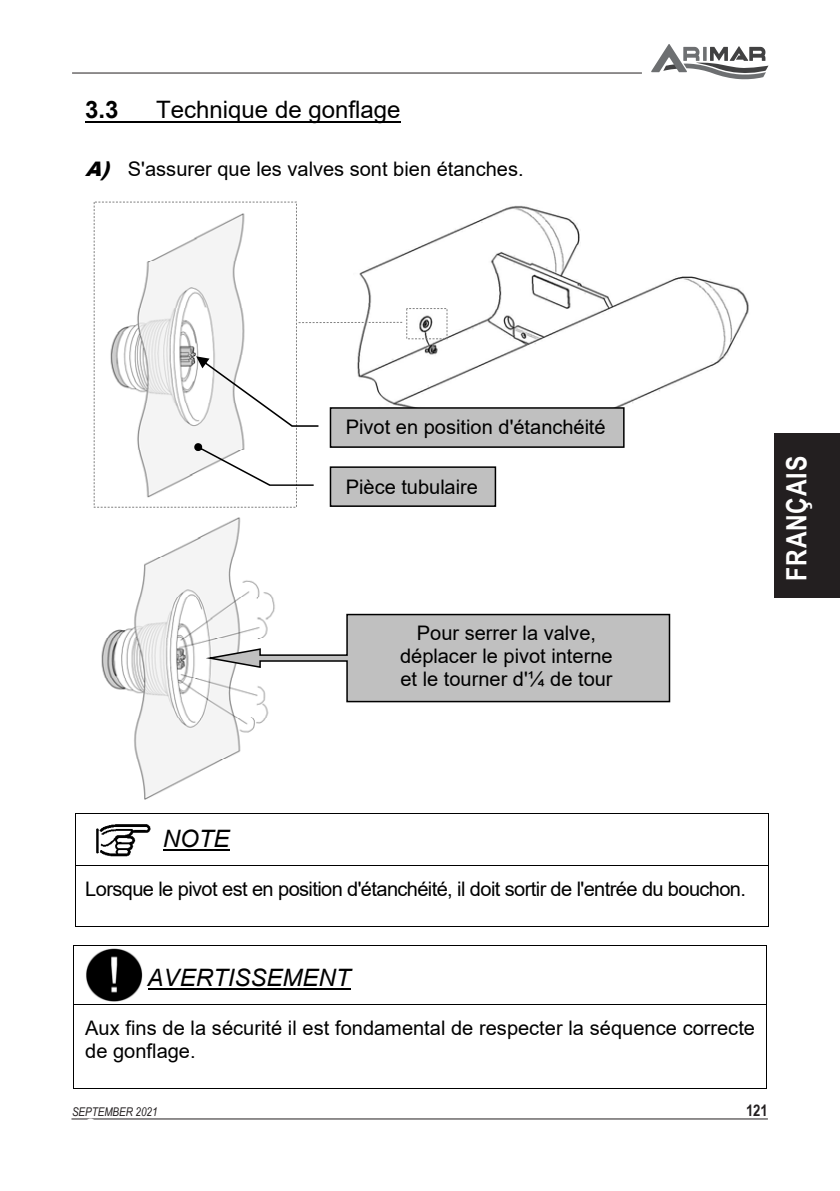
<style>
.page{position:relative;width:840px;height:1191px;background:#fff}
.page>*{position:absolute;margin:0;border:0;box-sizing:border-box;transform-origin:0 0}
.t1{font:700 28px "Arial Narrow";letter-spacing:.03em;color:#fff}
.t2{font:24px "Arial";color:#000}
.t3{font:italic 24px "Arial";color:#000}
.t4{font:700 24px "Arial";color:#000}
.t5{font:24px "Times New Roman";color:#fff}
.t6{font:20px/23.2px "Arial";color:#000}
.t7{font:20px "Arial";letter-spacing:-.03em;color:#000}
.t8{font:700 16px "Arial Narrow";color:#231f20}
.t9{font:italic 12px "Arial Narrow";color:#231f20}
.s1{font-weight:900;font-style:italic}
</style>
<div class="page">
<hr style="left:72px;top:73px;width:569px;height:1px;background:#231f20">
<svg style="left:651px;top:44px;width:117px;height:35px"></svg>
<div style="left:774px;top:433px;width:65px;height:165px;background:#231f20"></div>
<hr style="left:71px;top:1118px;width:696px;height:1px;background:#231f20">
<hr style="left:85px;top:121px;width:315px;height:2px;background:#000">
<img style="left:357px;top:205px;width:392px;height:215px">
<img style="left:101px;top:517px;width:174px;height:282px">
<img style="left:96px;top:824px;width:55px;height:33px">
<hr style="left:163px;top:849px;width:66px;height:2px;background:#000">
<hr style="left:75px;top:813px;width:693px;height:1px;background:#000">
<hr style="left:75px;top:814px;width:1px;height:51px;background:#000">
<hr style="left:767px;top:814px;width:1px;height:51px;background:#000">
<hr style="left:75px;top:865px;width:693px;height:1px;background:#000">
<hr style="left:75px;top:866px;width:1px;height:35px;background:#000">
<hr style="left:767px;top:866px;width:1px;height:35px;background:#000">
<hr style="left:75px;top:926px;width:693px;height:1px;background:#000">
<svg style="left:75px;top:901px;width:1px;height:25px"></svg>
<img style="left:86px;top:948px;width:57px;height:53px">
<hr style="left:147px;top:988px;width:203px;height:2px;background:#000">
<hr style="left:73px;top:945px;width:693px;height:1px;background:#000">
<hr style="left:73px;top:946px;width:1px;height:57px;background:#000">
<hr style="left:765px;top:946px;width:1px;height:57px;background:#000">
<hr style="left:73px;top:1003px;width:693px;height:1px;background:#000">
<hr style="left:73px;top:1004px;width:1px;height:35px;background:#000">
<hr style="left:765px;top:1004px;width:1px;height:35px;background:#000">
<hr style="left:73px;top:1088px;width:693px;height:1px;background:#000">
<svg style="left:73px;top:1039px;width:1px;height:49px"></svg>
<svg style="left:201px;top:613px;width:469px;height:90px"></svg>
<div style="left:406px;top:308px;width:41px;height:31px;border:1px dashed #808080"></div>
<svg style="left:298px;top:322px;width:104px;height:1px"></svg>
<img style="left:110px;top:214px;width:135px;height:284px">
<div style="left:330px;top:408px;width:293px;height:39px;background:#c0c0c0"></div>
<svg style="left:196px;top:356px;width:122px;height:71px"></svg>
<div style="left:329px;top:407px;width:295px;height:41px;border:2px solid #000"></div>
<div style="left:330px;top:467px;width:165px;height:39px;background:#c0c0c0"></div>
<svg style="left:194px;top:443px;width:119px;height:43px"></svg>
<div style="left:329px;top:466px;width:167px;height:41px;border:2px solid #000"></div>
<p class="t4" style="left:85px;top:93px;width:35px">3.3</p>
<p class="t2" style="left:156px;top:93px;width:246px">Technique de gonflage</p>
<p class="t6" style="left:85px;top:157px;width:439px"><span class="s1">A)</span> S'assurer que les valves sont bien étanches.</p>
<p class="t6" style="left:345px;top:416px;width:261px">Pivot en position d'étanchéité</p>
<p class="t6" style="left:345px;top:475px;width:134px">Pièce tubulaire</p>
<p class="t6" style="left:400px;top:621px;width:214px;text-align:center">Pour serrer la valve, déplacer le pivot interne et le tourner d'¼ de tour</p>
<h1 class="t1" style="left:775px;top:580px;width:126px;rotate:-90deg">FRANÇAIS</h1>
<p class="t3" style="left:163px;top:823px;width:68px">NOTE</p>
<p class="t7" style="left:85px;top:875px;width:662px">Lorsque le pivot est en position d'étanchéité, il doit sortir de l'entrée du bouchon.</p>
<p class="t3" style="left:147px;top:962px;width:204px">AVERTISSEMENT</p>
<p class="t6" style="left:85px;top:1016px;width:671px">Aux fins de la sécurité il est fondamental de respecter la séquence correcte de gonflage.</p>
<p class="t9" style="left:72px;top:1103px;width:87px">SEPTEMBER 2021</p>
<p class="t8" style="left:745px;top:1098px;width:23px">121</p>
<p class="t5" style="left:85px;top:1110px;width:13px">2</p>
</div>
